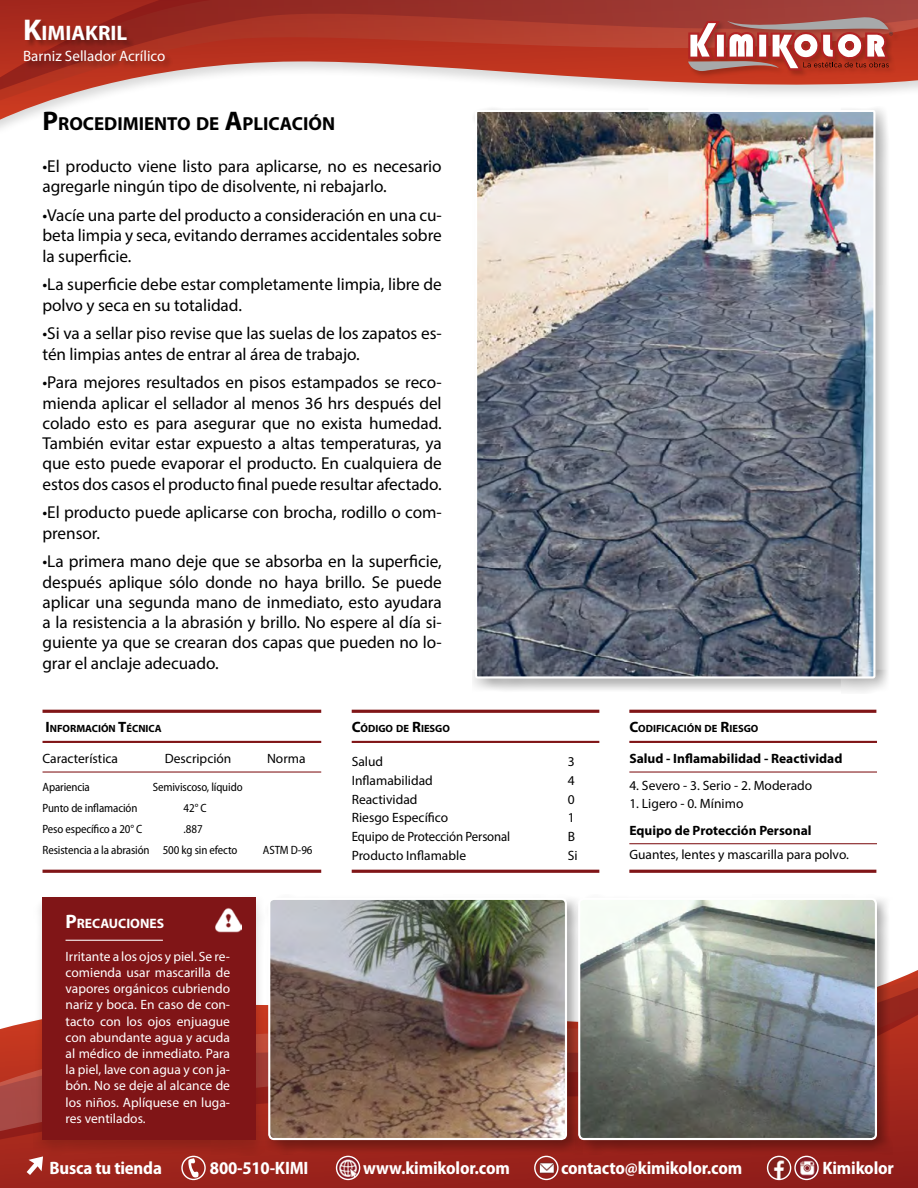
<style>
.page{position:relative;width:918px;height:1188px;background:#fff}
.page>*{position:absolute;margin:0;border:0;box-sizing:border-box;transform-origin:0 0}
.t1{font:700 21px "Myriad Pro";color:#fff}
.t2{font:700 18.9px "Myriad Pro";color:#000}
.t3{font:700 semi-condensed 18px "Myriad Pro";letter-spacing:-.01em;color:#fff}
.t4{font:17.25px/20.2px "Myriad Pro";letter-spacing:-.005em;color:#000}
.t5{font:15px "Myriad Pro";color:#fff}
.t6{font:700 13.65px "Myriad Pro";color:#fff}
.t7{font:13.5px/16.2px "Myriad Pro";color:#fff;text-align:justify}
.t8{font:13.5px "Myriad Pro";color:#000}
.t9{font:700 13.5px "Myriad Pro";color:#000}
.t10{font:13.5px "Myriad Pro";color:#000;scale:.95 1}
.t11{font:semi-condensed 12px/21px "Myriad Pro";letter-spacing:-.01em;color:#000}
.t12{font:700 10.5px "Myriad Pro";color:#000}
.s1{font-size:30.15px}
.s2{font-size:27px}
.s3{font-size:15px}
.s4{font-size:19.5px}
</style>
<div class="page">
<svg style="left:0;top:0;width:918px;height:129px"></svg>
<svg style="left:0;top:970px;width:918px;height:218px;background:#a13029"></svg>
<div style="left:687px;top:16px;width:213px;height:62px;background:#000;opacity:.2"></div>
<svg style="left:688px;top:17px;width:205px;height:54px"></svg>
<div style="left:265px;top:895px;width:317px;height:260px;background:#000;opacity:.32"></div>
<img style="left:271px;top:901px;width:293px;height:236px">
<div style="left:268px;top:898px;width:299px;height:242px;border:2px solid #fff;border-radius:5px"></div>
<div style="left:575px;top:895px;width:317px;height:260px;background:#000;opacity:.32"></div>
<img style="left:581px;top:901px;width:293px;height:236px">
<div style="left:578px;top:898px;width:299px;height:242px;border:2px solid #fff;border-radius:5px"></div>
<div style="left:472px;top:107px;width:418px;height:587px;background:#000;opacity:.32"></div>
<img style="left:478px;top:113px;width:394px;height:563px">
<div style="left:475px;top:110px;width:400px;height:569px;border:2px solid #fff;border-radius:2px"></div>
<img style="left:768px;top:1156px;width:23px;height:23px;border-radius:12px">
<div style="left:767px;top:1156px;width:24px;height:24px;border:1px solid #fff;border-radius:50%"></div>
<img style="left:337px;top:1156px;width:23px;height:23px;border-radius:12px">
<div style="left:336px;top:1156px;width:24px;height:24px;border:1px solid #fff;border-radius:50%"></div>
<img style="left:795px;top:1156px;width:23px;height:23px;border-radius:12px">
<div style="left:794px;top:1156px;width:25px;height:24px;border:1px solid #fff;border-radius:50%"></div>
<div style="left:181px;top:1156px;width:25px;height:24px;border:1px solid #fff;border-radius:50%"></div>
<svg style="left:188px;top:1158px;width:10px;height:20px"></svg>
<img style="left:535px;top:1156px;width:23px;height:23px;border-radius:12px">
<div style="left:534px;top:1156px;width:25px;height:24px;border:1px solid #fff;border-radius:50%"></div>
<svg style="left:27px;top:1156px;width:16px;height:19px"></svg>
<div style="left:33px;top:895px;width:232px;height:261px;background:#000;opacity:.15"></div>
<div style="left:43px;top:898px;width:213px;height:242px;background:#801517"></div>
<hr style="left:43px;top:710px;width:278px;height:3px;background:#801517">
<hr style="left:352px;top:710px;width:247px;height:3px;background:#801517">
<hr style="left:629px;top:710px;width:247px;height:3px;background:#801517">
<hr style="left:43px;top:870px;width:278px;height:3px;background:#801517">
<hr style="left:352px;top:870px;width:247px;height:3px;background:#801517">
<hr style="left:629px;top:870px;width:247px;height:3px;background:#801517">
<hr style="left:43px;top:741px;width:278px;height:2px;background:#801517">
<hr style="left:43px;top:771px;width:278px;height:2px;background:#801517">
<hr style="left:629px;top:771px;width:248px;height:2px;background:#801517">
<hr style="left:629px;top:843px;width:248px;height:1px;background:#801517">
<hr style="left:352px;top:741px;width:247px;height:2px;background:#801517">
<hr style="left:629px;top:741px;width:248px;height:2px;background:#801517">
<img style="left:215px;top:908px;width:26px;height:24px">
<hr style="left:66px;top:940px;width:97px;height:1px;background:#fff">
<div style="left:25px;top:19px;width:148px;height:50px;background:#000;opacity:.3"></div>
<p class="t1" style="left:23px;top:19px;width:106px"><span class="s1">K</span>IMIAKRIL</p>
<p class="t5" style="left:23px;top:46px;width:144px">Barniz Sellador Acrílico</p>
<p class="t2" style="left:43px;top:111px;width:294px"><span class="s2">P</span>ROCEDIMIENTO DE <span class="s2">A</span>PLICACIÓN</p>
<p class="t4" style="left:43px;top:156px;width:401px">•El producto viene listo para aplicarse, no es necesario agregarle ningún tipo de disolvente, ni rebajarlo.</p>
<p class="t4" style="left:43px;top:205px;width:401px;text-align:justify">•Vacíe una parte del producto a consideración en una cu&shy;beta limpia y seca, evitando derrames accidentales sobre la superficie.</p>
<p class="t4" style="left:43px;top:274px;width:401px">•La superficie debe estar completamente limpia, libre de polvo y seca en su totalidad.</p>
<p class="t4" style="left:43px;top:323px;width:401px">•Si va a sellar piso revise que las suelas de los zapatos es&shy;tén limpias antes de entrar al área de trabajo.</p>
<p class="t4" style="left:43px;top:372px;width:401px;text-align:justify">•Para mejores resultados en pisos estampados se reco&shy;mienda aplicar el sellador al menos 36 hrs después del colado esto es para asegurar que no exista humedad.<br>También evitar estar expuesto a altas temperaturas, ya que esto puede evaporar el producto. En cualquiera de estos dos casos el producto final puede resultar afectado.</p>
<p class="t4" style="left:43px;top:502px;width:401px">•El producto puede aplicarse con brocha, rodillo o com&shy;prensor.</p>
<p class="t4" style="left:43px;top:551px;width:401px;text-align:justify">•La primera mano deje que se absorba en la superficie, después aplique sólo donde no haya brillo. Se puede aplicar una segunda mano de inmediato, esto ayudara a la resistencia a la abrasión y brillo. No espere al día si&shy;guiente ya que se crearan dos capas que pueden no lo&shy;grar el anclaje adecuado.</p>
<p class="t12" style="left:46px;top:721px;width:118px"><span class="s3">I</span> NFORMACIÓN <span class="s3">T</span>ÉCNICA</p>
<p class="t8" style="left:43px;top:750px;width:77px">Característica</p>
<p class="t8" style="left:165px;top:750px;width:68px">Descripción</p>
<p class="t8" style="left:267px;top:750px;width:40px">Norma</p>
<p class="t11" style="left:43px;top:777px;width:49px">Apariencia</p>
<p class="t11" style="left:153px;top:777px;width:91px">Semiviscoso, líquido</p>
<p class="t11" style="left:43px;top:798px;width:96px">Punto de inflamación</p>
<p class="t11" style="left:184px;top:798px;width:24px">42° C</p>
<p class="t11" style="left:43px;top:819px;width:101px">Peso específico a 20° C</p>
<p class="t11" style="left:43px;top:819px;width:196px;text-indent:141px">.887<br>Resistencia a la abrasión 500 kg sin efecto</p>
<p class="t11" style="left:263px;top:840px;width:51px">ASTM D-96</p>
<p class="t6" style="left:66px;top:915px;width:100px"><span class="s4">P</span>RECAUCIONES</p>
<p class="t7" style="left:66px;top:948px;width:166px">Irritante a los ojos y piel. Se re&shy;comienda usar mascarilla de vapores orgánicos cubriendo nariz y boca. En caso de con&shy;tacto con los ojos enjuague con abundante agua y acuda al médico de inmediato. Para la piel, lave con agua y con ja&shy;bón. No se deje al alcance de los niños. Aplíquese en luga&shy;res ventilados.</p>
<p class="t12" style="left:352px;top:721px;width:100px"><span class="s3">C</span>ÓDIGO DE <span class="s3">R</span>IESGO</p>
<p class="t8" style="left:352px;top:753px;width:33px">Salud</p>
<p class="t8" style="left:568px;top:753px;width:8px">3</p>
<p class="t8" style="left:352px;top:772px;width:83px">Inflamabilidad</p>
<p class="t8" style="left:568px;top:772px;width:8px">4</p>
<p class="t8" style="left:352px;top:791px;width:67px">Reactividad</p>
<p class="t8" style="left:568px;top:791px;width:8px">0</p>
<p class="t8" style="left:352px;top:809px;width:98px">Riesgo Específico</p>
<p class="t8" style="left:568px;top:809px;width:8px">1</p>
<p class="t10" style="left:352px;top:828px;width:168px">Equipo de Protección Personal</p>
<p class="t8" style="left:568px;top:828px;width:9px">B</p>
<p class="t8" style="left:352px;top:847px;width:116px">Producto Inflamable</p>
<p class="t8" style="left:568px;top:847px;width:11px">Si</p>
<p class="t12" style="left:629px;top:721px;width:131px"><span class="s3">C</span>ODIFICACIÓN DE <span class="s3">R</span>IESGO</p>
<p class="t9" style="left:629px;top:750px;width:215px">Salud - Inflamabilidad - Reactividad</p>
<p class="t8" style="left:629px;top:777px;width:184px">4. Severo - 3. Serio - 2. Moderado</p>
<p class="t8" style="left:629px;top:795px;width:116px">1. Ligero - 0. Mínimo</p>
<p class="t9" style="left:629px;top:822px;width:184px">Equipo de Protección Personal</p>
<p class="t8" style="left:629px;top:846px;width:221px">Guantes, lentes y mascarilla para polvo.</p>
<p class="t3" style="left:50px;top:1156px;width:114px">Busca tu tienda</p>
<p class="t3" style="left:210px;top:1156px;width:100px">800-510-KIMI</p>
<p class="t3" style="left:363px;top:1156px;width:148px">www.kimikolor.com</p>
<p class="t3" style="left:561px;top:1156px;width:183px">contacto@kimikolor.com</p>
<p class="t3" style="left:822px;top:1156px;width:73px">Kimikolor</p>
</div>
